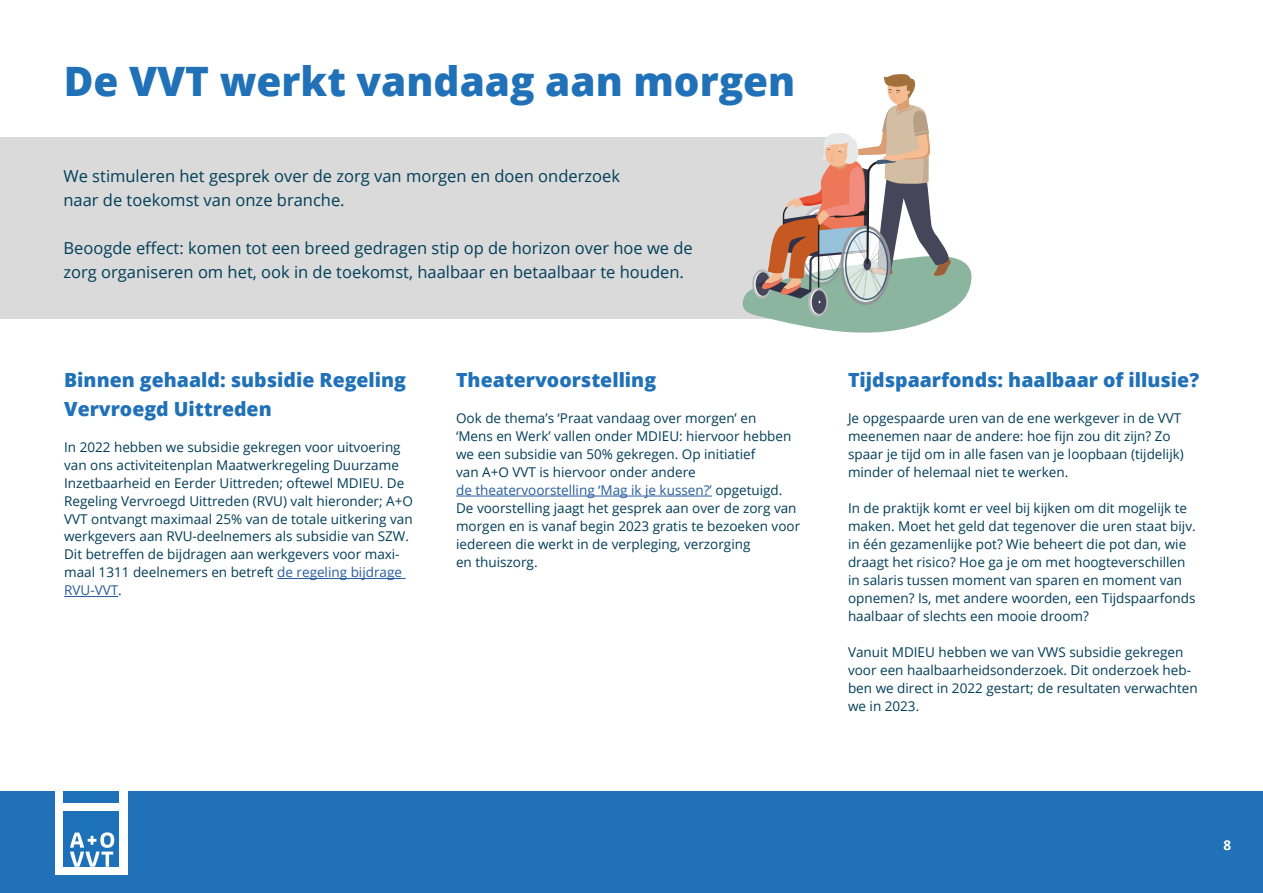
<style>
.page{position:relative;width:1263px;height:893px;background:#fff}
.page>*{position:absolute;margin:0;border:0;box-sizing:border-box;transform-origin:0 0}
.t1{font:800 40.5px "Open Sans";color:#2071b8}
.t2{font:800 19.5px/28.5px "Open Sans";color:#2071b8}
.t3{font:16.5px/24px "Open Sans";color:#003d58}
.t4{font:13.5px/18px "Open Sans";color:#003d58}
.t5{font:700 13.5px "Open Sans";color:#fff}
.s1{color:#275b9b}
</style>
<div class="page">
<div style="left:0;top:791px;width:1263px;height:102px;background:#2071b8"></div>
<div style="left:55px;top:784px;width:73px;height:91px;background:#fff"></div>
<div style="left:64px;top:791px;width:55px;height:11px;background:#1d71b8"></div>
<div style="left:64px;top:811px;width:55px;height:55px;background:#1d71b8"></div>
<svg style="left:70px;top:832px;width:44px;height:34px"></svg>
<div style="left:0;top:138px;width:848px;height:181px;background:#dadada"></div>
<svg style="left:741px;top:74px;width:231px;height:259px"></svg>
<hr style="left:277px;top:578px;width:129px;height:1px;background:#275b9b">
<hr style="left:64px;top:596px;width:54px;height:1px;background:#275b9b">
<hr style="left:456px;top:496px;width:256px;height:1px;background:#275b9b">
<h1 class="t1" style="left:64px;top:50px;width:733px">De VVT werkt vandaag aan morgen</h1>
<p class="t3" style="left:63px;top:164px;width:558px">We stimuleren het gesprek over de zorg van morgen en doen onderzoek naar de toekomst van onze branche.</p>
<p class="t3" style="left:63px;top:236px;width:631px">Beoogde effect: komen tot een breed gedragen stip op de horizon over hoe we de zorg organiseren om het, ook in de toekomst, haalbaar en betaalbaar te houden.</p>
<h2 class="t2" style="left:64px;top:365px;width:343px">Binnen gehaald: subsidie Regeling<br>Vervroegd Uittreden</h2>
<p class="t4" style="left:64px;top:437px;width:350px">In 2022 hebben we subsidie gekregen voor uitvoering van ons activiteitenplan Maatwerkregeling Duurzame Inzetbaarheid en Eerder Uittreden; oftewel MDIEU. De Regeling Vervroegd Uittreden (RVU) valt hieronder; A+O VVT ontvangt maximaal 25% van de totale uitkering van werkgevers aan RVU-deelnemers als subsidie van SZW.<br>Dit betreffen de bijdragen aan werkgevers voor maxi&shy;maal 1311 deelnemers en betreft <span class="s1">de regeling bijdrage RVU-VVT</span>.</p>
<h2 class="t2" style="left:456px;top:365px;width:202px">Theatervoorstelling</h2>
<p class="t4" style="left:456px;top:409px;width:346px">Ook de thema’s ‘Praat vandaag over morgen’ en<br>‘Mens en Werk’ vallen onder MDIEU: hiervoor hebben we een subsidie van 50% gekregen. Op initiatief<br>van A+O VVT is hiervoor onder andere<br><span class="s1">de theatervoorstelling ‘Mag ik je kussen?’</span> opgetuigd.<br>De voorstelling jaagt het gesprek aan over de zorg van morgen en is vanaf begin 2023 gratis te bezoeken voor iedereen die werkt in de verpleging, verzorging<br>en thuiszorg.</p>
<h2 class="t2" style="left:848px;top:365px;width:353px">Tijdspaarfonds: haalbaar of illusie?</h2>
<p class="t4" style="left:848px;top:409px;width:337px">Je opgespaarde uren van de ene werkgever in de VVT meenemen naar de andere: hoe fijn zou dit zijn? Zo spaar je tijd om in alle fasen van je loopbaan (tijdelijk) minder of helemaal niet te werken.</p>
<p class="t4" style="left:848px;top:499px;width:349px">In de praktijk komt er veel bij kijken om dit mogelijk te maken. Moet het geld dat tegenover die uren staat bijv. in één gezamenlijke pot? Wie beheert die pot dan, wie draagt het risico? Hoe ga je om met hoogteverschillen in salaris tussen moment van sparen en moment van opnemen? Is, met andere woorden, een Tijdspaarfonds haalbaar of slechts een mooie droom?</p>
<p class="t4" style="left:848px;top:643px;width:351px">Vanuit MDIEU hebben we van VWS subsidie gekregen voor een haalbaarheidsonderzoek. Dit onderzoek heb&shy;ben we direct in 2022 gestart; de resultaten verwachten we in 2023.</p>
<p class="t5" style="left:1223px;top:835px;width:9px">8</p>
</div>
